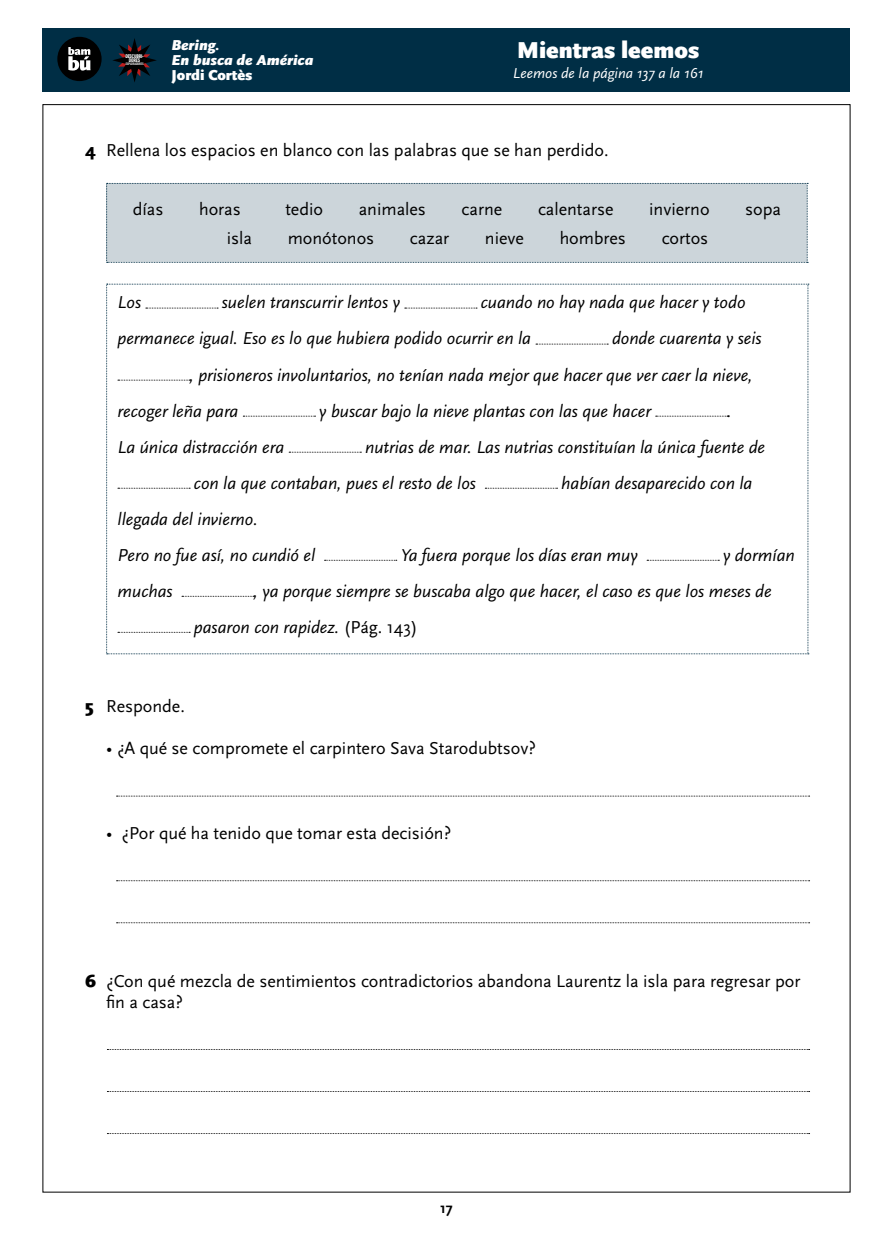
<style>
.page{position:relative;width:893px;height:1234px;background:#fff}
.page>*{position:absolute;margin:0;border:0;box-sizing:border-box;transform-origin:0 0}
.t1{font:900 24px "Scala Sans";color:#fff}
.t2{font:italic 18px/36px "Scala Sans";color:#000}
.t3{font:18px/21px "Scala Sans";color:#000}
.t4{font:italic 15px "Scala Sans";color:#fff}
.t5{font:italic 900 15px/15px "Scala Sans";color:#fff}
.t6{font:900 15px "Scala Sans";color:#fff}
.t7{font:700 15px "Scala Sans";color:#000}
.t8{font:900 5.1px/4.2px "DIN Cond";letter-spacing:-.035em;color:#fff;text-align:center}
.t9{font:700 3.45px "DIN Cond";letter-spacing:-.02em;color:#fff}
.s1{font-weight:900}
.s2{font-style:normal}
</style>
<div class="page">
<div style="left:43px;top:28px;width:807px;height:63px;background:#002e45"></div>
<div style="left:57px;top:37px;width:45px;height:44px;background:#000;border-radius:50%"></div>
<svg style="left:68px;top:47px;width:23px;height:24px"></svg>
<svg style="left:113px;top:38px;width:44px;height:44px"></svg>
<div style="left:106px;top:183px;width:702px;height:80px;background:#ccd5da"></div>
<svg style="left:106px;top:284px;width:703px;height:370px"></svg>
<svg style="left:117px;top:795px;width:693px;height:1px"></svg>
<svg style="left:117px;top:880px;width:693px;height:1px"></svg>
<svg style="left:117px;top:922px;width:693px;height:1px"></svg>
<p class="t8" style="left:125px;top:53px;width:20px">DESCUBRI-<br>DORES</p>
<p class="t9" style="left:126px;top:62px;width:19px">EXPLORADORES</p>
<p class="t5" style="left:172px;top:38px;width:143px">Bering.<br>En busca de América</p>
<p class="t6" style="left:172px;top:67px;width:82px">Jordi Cortès</p>
<h1 class="t1" style="left:517px;top:37px;width:184px">Mientras leemos</h1>
<p class="t4" style="left:513px;top:65px;width:192px">Leemos de la página 137 a la 161</p>
<p class="t3" style="left:85px;top:140px;width:525px"><span class="s1">4</span> Rellena los espacios en blanco con las palabras que se han perdido.</p>
<p class="t3" style="left:133px;top:199px;width:32px">días</p>
<p class="t3" style="left:199px;top:199px;width:43px">horas</p>
<p class="t3" style="left:285px;top:199px;width:39px">tedio</p>
<p class="t3" style="left:359px;top:199px;width:69px">animales</p>
<p class="t3" style="left:462px;top:199px;width:42px">carne</p>
<p class="t3" style="left:538px;top:199px;width:77px">calentarse</p>
<p class="t3" style="left:649px;top:199px;width:62px">invierno</p>
<p class="t3" style="left:745px;top:199px;width:37px">sopa</p>
<p class="t3" style="left:227px;top:228px;width:27px">isla</p>
<p class="t3" style="left:288px;top:228px;width:88px">monótonos</p>
<p class="t3" style="left:410px;top:228px;width:41px">cazar</p>
<p class="t3" style="left:485px;top:228px;width:41px">nieve</p>
<p class="t3" style="left:560px;top:228px;width:68px">hombres</p>
<p class="t3" style="left:662px;top:228px;width:48px">cortos</p>
<p class="t2" style="left:118px;top:285px;width:629px;text-indent:363px">cuando no hay nada que hacer y todo permanece igual. Eso es lo que hubiera podido ocurrir en la</p>
<p class="t2" style="left:118px;top:285px;width:25px">Los</p>
<p class="t2" style="left:222px;top:285px;width:180px">suelen transcurrir lentos y</p>
<p class="t2" style="left:612px;top:321px;width:151px">donde cuarenta y seis</p>
<p class="t2" style="left:189px;top:357px;width:565px">, prisioneros involuntarios, no tenían nada mejor que hacer que ver caer la nieve,</p>
<p class="t2" style="left:118px;top:393px;width:122px">recoger leña para</p>
<p class="t2" style="left:319px;top:393px;width:333px">y buscar bajo la nieve plantas con las que hacer</p>
<p class="t2" style="left:727px;top:393px;width:6px">.</p>
<p class="t2" style="left:118px;top:429px;width:168px">La única distracción era</p>
<p class="t2" style="left:194px;top:429px;width:573px;text-indent:171px">nutrias de mar. Las nutrias constituían la única fuente de con la que contaban, pues el resto de los</p>
<p class="t2" style="left:561px;top:465px;width:193px">habían desaparecido con la</p>
<p class="t2" style="left:118px;top:501px;width:199px">llegada del invierno.<br>Pero no fue así, no cundió el</p>
<p class="t2" style="left:401px;top:537px;width:239px">Ya fuera porque los días eran muy</p>
<p class="t2" style="left:723px;top:537px;width:73px">y dormían</p>
<p class="t2" style="left:118px;top:573px;width:57px">muchas</p>
<p class="t2" style="left:194px;top:573px;width:579px;text-indent:60px">, ya porque siempre se buscaba algo que hacer, el caso es que los meses de pasaron con rapidez. <span class="s2">(Pág. 143)</span></p>
<p class="t3" style="left:85px;top:695px;width:101px"><span class="s1">5</span> Responde.</p>
<p class="t3" style="left:106px;top:737px;width:431px">• ¿A qué se compromete el carpintero Sava Starodubtsov?</p>
<p class="t3" style="left:106px;top:822px;width:346px">• ¿Por qué ha tenido que tomar esta decisión?</p>
<p class="t3" style="left:106px;top:970px;width:696px;text-indent:-21px"><span class="s1">6</span> ¿Con qué mezcla de sentimientos contradictorios abandona Laurentz la isla para regresar por fin a casa?</p>
<p class="t7" style="left:440px;top:1199px;width:14px">17</p>
</div>
